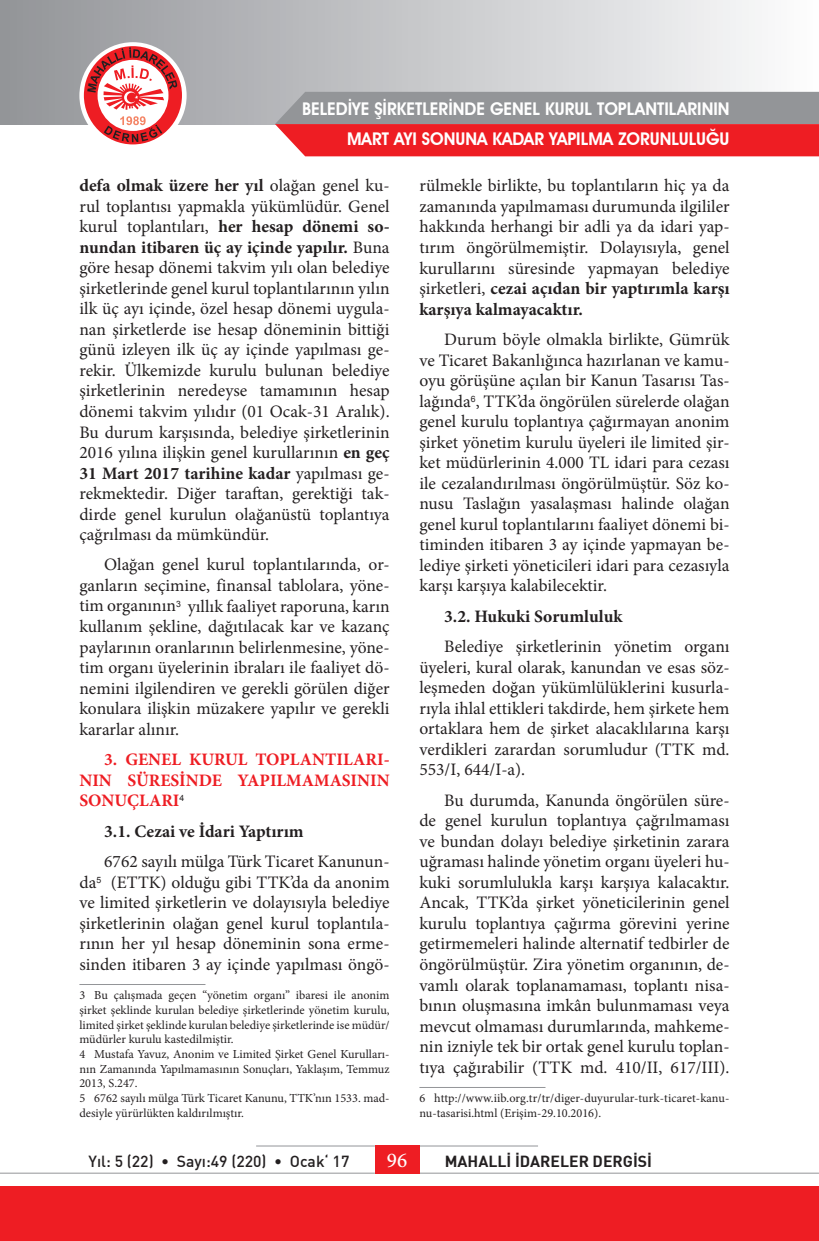
<style>
.page{position:relative;width:819px;height:1241px;background:#fff}
.page>*{position:absolute;margin:0;border:0;box-sizing:border-box;transform-origin:0 0}
.t1{font:500 21px "Minion Pro";color:#fff}
.t2{font:17.5px/20.5px "Minion Pro";color:#231f20;text-align:justify}
.t3{font:700 17.5px/29.8px "Avant Garde";color:#fff;text-align:right}
.t4{font:700 17.5px/20.5px "Minion Pro";color:#ee1d23;text-align:justify}
.t5{font:700 17.5px "Minion Pro";color:#231f20}
.t6{font:500 15.75px "DI Nbek";color:#231f20}
.t7{font:700 15.75px "DI Nbek";color:#231f20}
.t8{font:12.25px/14.7px "Minion Pro";color:#231f20}
.s1{font-weight:700}
</style>
<div class="page">
<div style="left:0;top:0;width:819px;height:124px;background:linear-gradient(to right,#929398,#fcfcfd)"></div>
<div style="left:79px;top:42px;width:108px;height:107px;background:#fff;border-radius:50%"></div>
<svg style="left:84px;top:46px;width:98px;height:98px"></svg>
<hr style="left:419px;top:1172px;width:400px;height:1px;background:#939598">
<hr style="left:419px;top:1145px;width:119px;height:1px;background:#939598">
<hr style="left:256px;top:1145px;width:119px;height:1px;background:#939598">
<hr style="left:0;top:1172px;width:375px;height:1px;background:#939598">
<div style="left:375px;top:1145px;width:44px;height:28px;background:#ee1d23"></div>
<div style="left:0;top:1186px;width:819px;height:54px;background:#ee1d23"></div>
<svg style="left:275px;top:92px;width:544px;height:64px;background:#c15d62"></svg>
<hr style="left:79px;top:983px;width:126px;height:1px;background:#939598">
<hr style="left:419px;top:1086px;width:126px;height:1px;background:#939598">
<p class="t3" style="left:302px;top:94px;width:429px">BELEDİYE ŞİRKETLERİNDE GENEL KURUL TOPLANTILARININ<br>MART AYI SONUNA KADAR YAPILMA ZORUNLULUĞU</p>
<p class="t2" style="left:79px;top:176px;width:312px"><span class="s1">defa olmak üzere her yıl</span> olağan genel ku&shy;rul toplantısı yapmakla yükümlüdür. Genel kurul toplantıları, <span class="s1">her hesap dönemi so&shy;nundan itibaren üç ay içinde yapılır.</span> Buna göre hesap dönemi takvim yılı olan belediye şirketlerinde genel kurul toplantılarının yılın ilk üç ayı içinde, özel hesap dönemi uygula&shy;nan şirketlerde ise hesap döneminin bittiği günü izleyen ilk üç ay içinde yapılması ge&shy;rekir. Ülkemizde kurulu bulunan belediye şirketlerinin neredeyse tamamının hesap dönemi takvim yılıdır (01 Ocak-31 Aralık).<br>Bu durum karşısında, belediye şirketlerinin 2016 yılına ilişkin genel kurullarının <span class="s1">en geç 31 Mart 2017 tarihine kadar</span> yapılması ge&shy;rekmektedir. Diğer taraftan, gerektiği tak&shy;dirde genel kurulun olağanüstü toplantıya çağrılması da mümkündür.</p>
<p class="t2" style="left:79px;top:554px;width:312px;text-indent:25px">Olağan genel kurul toplantılarında, or&shy;ganların seçimine, finansal tablolara, yöne&shy;tim organının<sup>3</sup> yıllık faaliyet raporuna, karın kullanım şekline, dağıtılacak kar ve kazanç paylarının oranlarının belirlenmesine, yöne&shy;tim organı üyelerinin ibraları ile faaliyet dö&shy;nemini ilgilendiren ve gerekli görülen diğer konulara ilişkin müzakere yapılır ve gerekli kararlar alınır.</p>
<p class="t4" style="left:79px;top:749px;width:312px;text-indent:25px">3. GENEL KURUL TOPLANTILARI-NIN SÜRESİNDE YAPILMAMASININ SONUÇLARI<sup>4</sup></p>
<p class="t5" style="left:104px;top:818px;width:201px">3.1. Cezai ve İdari Yaptırım</p>
<p class="t2" style="left:79px;top:851px;width:312px;text-indent:25px">6762 sayılı mülga Türk Ticaret Kanunun&shy;da<sup>5</sup> (ETTK) olduğu gibi TTK’da da anonim ve limited şirketlerin ve dolayısıyla belediye şirketlerinin olağan genel kurul toplantıla&shy;rının her yıl hesap döneminin sona erme&shy;sinden itibaren 3 ay içinde yapılması öngö-</p>
<p class="t8" style="left:79px;top:987px;width:312px">3 Bu çalışmada geçen “yönetim organı” ibaresi ile anonim şirket şeklinde kurulan belediye şirketlerinde yönetim kurulu, limited şirket şeklinde kurulan belediye şirketlerinde ise müdür/ müdürler kurulu kastedilmiştir.<br>4 Mustafa Yavuz, Anonim ve Limited Şirket Genel Kurulları&shy;nın Zamanında Yapılmamasının Sonuçları, Yaklaşım, Temmuz 2013, S.247.<br>5 6762 sayılı mülga Türk Ticaret Kanunu, TTK’nın 1533. mad&shy;desiyle yürürlükten kaldırılmıştır.</p>
<p class="t2" style="left:419px;top:176px;width:312px">rülmekle birlikte, bu toplantıların hiç ya da zamanında yapılmaması durumunda ilgililer hakkında herhangi bir adli ya da idari yap&shy;tırım öngörülmemiştir. Dolayısıyla, genel kurullarını süresinde yapmayan belediye şirketleri, <span class="s1">cezai açıdan bir yaptırımla karşı karşıya kalmayacaktır.</span></p>
<p class="t2" style="left:419px;top:329px;width:312px;text-indent:25px">Durum böyle olmakla birlikte, Gümrük ve Ticaret Bakanlığınca hazırlanan ve kamu&shy;oyu görüşüne açılan bir Kanun Tasarısı Tas&shy;lağında<sup>6</sup>, TTK’da öngörülen sürelerde olağan genel kurulu toplantıya çağırmayan anonim şirket yönetim kurulu üyeleri ile limited şir&shy;ket müdürlerinin 4.000 TL idari para cezası ile cezalandırılması öngörülmüştür. Söz ko&shy;nusu Taslağın yasalaşması halinde olağan genel kurul toplantılarını faaliyet dönemi bi&shy;timinden itibaren 3 ay içinde yapmayan be&shy;lediye şirketi yöneticileri idari para cezasıyla karşı karşıya kalabilecektir.</p>
<p class="t5" style="left:444px;top:603px;width:180px">3.2. Hukuki Sorumluluk</p>
<p class="t2" style="left:419px;top:636px;width:312px;text-indent:25px">Belediye şirketlerinin yönetim organı üyeleri, kural olarak, kanundan ve esas söz&shy;leşmeden doğan yükümlülüklerini kusurla&shy;rıyla ihlal ettikleri takdirde, hem şirkete hem ortaklara hem de şirket alacaklılarına karşı verdikleri zarardan sorumludur (TTK md.<br>553/I, 644/I-a).</p>
<p class="t2" style="left:419px;top:790px;width:312px;text-indent:25px">Bu durumda, Kanunda öngörülen süre&shy;de genel kurulun toplantıya çağrılmaması ve bundan dolayı belediye şirketinin zarara uğraması halinde yönetim organı üyeleri hu&shy;kuki sorumlulukla karşı karşıya kalacaktır.<br>Ancak, TTK’da şirket yöneticilerinin genel kurulu toplantıya çağırma görevini yerine getirmemeleri halinde alternatif tedbirler de öngörülmüştür. Zira yönetim organının, de&shy;vamlı olarak toplanamaması, toplantı nisa&shy;bının oluşmasına imkân bulunmaması veya mevcut olmaması durumlarında, mahkeme&shy;nin izniyle tek bir ortak genel kurulu toplan&shy;tıya çağırabilir (TTK md. 410/II, 617/III).</p>
<p class="t8" style="left:419px;top:1090px;width:311px">6 http://www.iib.org.tr/tr/diger-duyurular-turk-ticaret-kanu&shy;nu-tasarisi.html (Erişim-29.10.2016).</p>
<p class="t6" style="left:88px;top:1151px;width:262px">Yıl: 5 (22) • Sayı:49 (220) • Ocak‘ 17</p>
<p class="t1" style="left:387px;top:1145px;width:22px">96</p>
<p class="t7" style="left:444px;top:1150px;width:209px">MAHALLİ İDARELER DERGİSİ</p>
</div>
